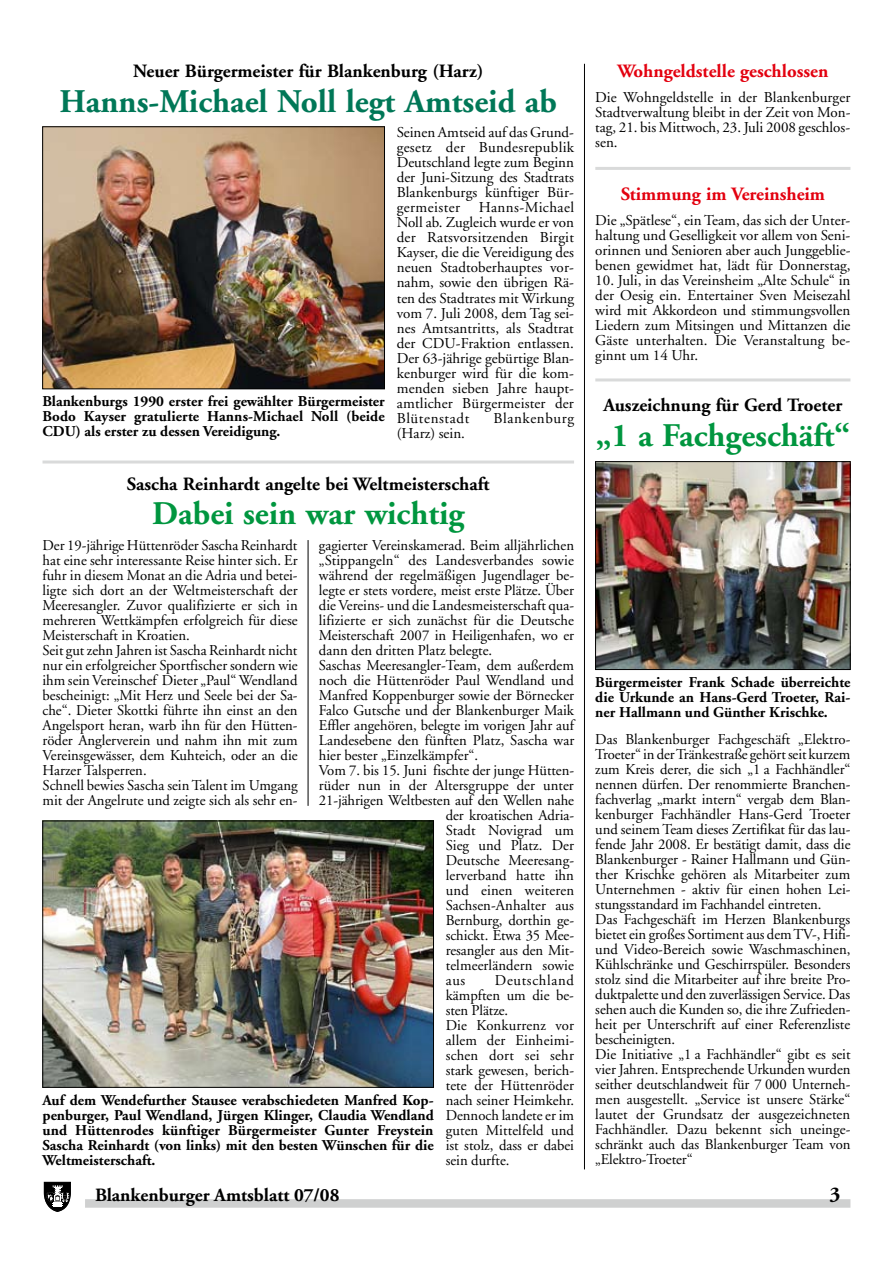
<style>
.page{position:relative;width:893px;height:1263px;background:#fff}
.page>*{position:absolute;margin:0;border:0;box-sizing:border-box;transform-origin:0 0}
.t1{font:700 33px "Adobe Garamond";color:#00963f}
.t2{font:700 33px "Adobe Garamond";color:#007757}
.t3{font:700 21px "Adobe Garamond";color:#000}
.t4{font:700 18.75px "Adobe Garamond";color:#000}
.t5{font:700 18.75px "Adobe Garamond";color:#e3000f}
.t6{font:15px/15px "Adobe Garamond";color:#000;text-align:justify}
.t7{font:700 15px/15px "Adobe Garamond";color:#000;text-align:justify}
.t8{font:15px "Adobe Garamond";letter-spacing:.04em;color:#000}
</style>
<div class="page">
<svg style="left:43px;top:1182px;width:28px;height:30px"></svg>
<svg style="left:44px;top:1182px;width:26px;height:29px"></svg>
<div style="left:85px;top:1199px;width:765px;height:9px;background:#cfd0d0"></div>
<hr style="left:595px;top:167px;width:255px;height:3px;background:#d9dada">
<img style="left:45px;top:823px;width:387px;height:262px">
<div style="left:43px;top:821px;width:391px;height:266px;border:1px solid #000"></div>
<hr style="left:584px;top:64px;width:1px;height:1105px;background:#000">
<hr style="left:308px;top:540px;width:1px;height:266px;background:#000">
<img style="left:44px;top:128px;width:339px;height:259px">
<div style="left:42px;top:126px;width:343px;height:263px;border:1px solid #000"></div>
<hr style="left:43px;top:460px;width:531px;height:3px;background:#d9dada">
<hr style="left:595px;top:378px;width:255px;height:3px;background:#d9dada">
<img style="left:597px;top:463px;width:251px;height:205px">
<div style="left:595px;top:461px;width:255px;height:209px;border:1px solid #000"></div>
<p class="t4" style="left:133px;top:61px;width:352px">Neuer Bürgermeister für Blankenburg (Harz)</p>
<h1 class="t2" style="left:60px;top:84px;width:499px">Hanns-Michael Noll legt Amtseid ab</h1>
<p class="t6" style="left:397px;top:126px;width:179px">Seinen Amtseid auf das Grund&shy;gesetz der Bundesrepublik Deutschland legte zum Beginn der Juni-Sitzung des Stadtrats Blankenburgs künftiger Bür&shy;germeister Hanns-Michael Noll ab. Zugleich wurde er von der Ratsvorsitzenden Birgit Kayser, die die Vereidigung des neuen Stadtoberhauptes vor&shy;nahm, sowie den übrigen Rä&shy;ten des Stadtrates mit Wirkung vom 7. Juli 2008, dem Tag sei&shy;nes Amtsantritts, als Stadtrat der CDU-Fraktion entlassen.<br>Der 63-jährige gebürtige Blan&shy;kenburger wird für die kom&shy;menden sieben Jahre haupt&shy;amtlicher Bürgermeister der Blütenstadt</p>
<p class="t7" style="left:43px;top:394px;width:344px">Blankenburgs 1990 erster frei gewählter Bürgermeister Bodo Kayser gratulierte Hanns-Michael Noll (beide CDU) als erster zu dessen Vereidigung.</p>
<p class="t8" style="left:494px;top:410px;width:82px">Blankenburg</p>
<p class="t6" style="left:397px;top:426px;width:70px">(Harz) sein.</p>
<p class="t4" style="left:127px;top:474px;width:364px">Sascha Reinhardt angelte bei Weltmeisterschaft</p>
<h1 class="t1" style="left:152px;top:496px;width:314px">Dabei sein war wichtig</h1>
<p class="t6" style="left:43px;top:538px;width:257px;text-align:left">Der 19-jährige Hüttenröder Sascha Reinhardt hat eine sehr interessante Reise hinter sich. Er fuhr in diesem Monat an die Adria und betei&shy;ligte sich dort an der Weltmeisterschaft der Meeresangler. Zuvor qualifizierte er sich in mehreren Wettkämpfen erfolgreich für diese Meisterschaft in Kroatien.<br>Seit gut zehn Jahren ist Sascha Reinhardt nicht nur ein erfolgreicher Sportfischer sondern wie ihm sein Vereinschef Dieter „Paul“ Wendland bescheinigt: „Mit Herz und Seele bei der Sa&shy;che“. Dieter Skottki führte ihn einst an den Angelsport heran, warb ihn für den Hütten&shy;röder Anglerverein und nahm ihn mit zum Vereinsgewässer, dem Kuhteich, oder an die Harzer Talsperren.<br>Schnell bewies Sascha sein Talent im Umgang mit der Angelrute und zeigte sich als sehr en-</p>
<p class="t6" style="left:319px;top:538px;width:257px">gagierter Vereinskamerad. Beim alljährlichen</p>
<p class="t6" style="left:319px;top:553px;width:256px">„Stippangeln“ des Landesverbandes sowie</p>
<p class="t6" style="left:319px;top:568px;width:257px">während der regelmäßigen Jugendlager be-</p>
<p class="t6" style="left:319px;top:583px;width:257px">legte er stets vordere, meist erste Plätze. Über</p>
<p class="t6" style="left:319px;top:598px;width:257px">die Vereins- und die Landesmeisterschaft qua-</p>
<p class="t6" style="left:319px;top:613px;width:256px">lifizierte er sich zunächst für die Deutsche</p>
<p class="t6" style="left:319px;top:628px;width:257px">Meisterschaft 2007 in Heiligenhafen, wo er</p>
<p class="t6" style="left:319px;top:643px;width:175px">dann den dritten Platz belegte.</p>
<p class="t6" style="left:319px;top:658px;width:257px">Saschas Meeresangler-Team, dem außerdem</p>
<p class="t6" style="left:319px;top:673px;width:256px">noch die Hüttenröder Paul Wendland und</p>
<p class="t6" style="left:319px;top:688px;width:257px">Manfred Koppenburger sowie der Börnecker</p>
<p class="t6" style="left:319px;top:703px;width:257px">Falco Gutsche und der Blankenburger Maik</p>
<p class="t6" style="left:319px;top:718px;width:257px">Effler angehören, belegte im vorigen Jahr auf</p>
<p class="t6" style="left:319px;top:733px;width:257px">Landesebene den fünften Platz, Sascha war</p>
<p class="t6" style="left:319px;top:748px;width:161px">hier bester „Einzelkämpfer“.</p>
<p class="t6" style="left:319px;top:763px;width:257px">Vom 7. bis 15. Juni fischte der junge Hütten-</p>
<p class="t6" style="left:319px;top:778px;width:256px">rüder nun in der Altersgruppe der unter</p>
<p class="t6" style="left:319px;top:793px;width:257px">21-jährigen Weltbesten auf den Wellen nahe</p>
<p class="t6" style="left:446px;top:808px;width:130px">der kroatischen Adria-</p>
<p class="t6" style="left:446px;top:823px;width:130px">Stadt Novigrad um</p>
<p class="t6" style="left:446px;top:838px;width:130px">Sieg und Platz. Der</p>
<p class="t6" style="left:446px;top:853px;width:130px">Deutsche Meeresang-</p>
<p class="t6" style="left:446px;top:868px;width:130px">lerverband hatte ihn</p>
<p class="t6" style="left:446px;top:883px;width:130px">und einen weiteren</p>
<p class="t6" style="left:446px;top:898px;width:130px">Sachsen-Anhalter aus</p>
<p class="t6" style="left:446px;top:913px;width:130px">Bernburg, dorthin ge-</p>
<p class="t6" style="left:446px;top:928px;width:130px">schickt. Etwa 35 Mee-</p>
<p class="t6" style="left:446px;top:943px;width:130px">resangler aus den Mit-</p>
<p class="t6" style="left:446px;top:958px;width:130px">telmeerländern sowie</p>
<p class="t6" style="left:446px;top:973px;width:21px">aus</p>
<p class="t6" style="left:446px;top:973px;width:130px;text-align:left;text-indent:49px">Deutschland kämpften um die be&shy;sten Plätze.<br>Die Konkurrenz vor allem der Einheimi&shy;schen dort sei sehr stark gewesen, berich&shy;tete der Hüttenröder nach seiner Heimkehr.<br>Dennoch landete er im guten Mittelfeld und ist stolz, dass er dabei sein durfte.</p>
<p class="t7" style="left:43px;top:1093px;width:393px">Auf dem Wendefurther Stausee verabschiedeten Manfred Kop&shy;penburger, Paul Wendland, Jürgen Klinger, Claudia Wendland und Hüttenrodes künftiger Bürgermeister Gunter Freystein Sascha Reinhardt (von links) mit den besten Wünschen für die Weltmeisterschaft.</p>
<p class="t5" style="left:617px;top:61px;width:212px">Wohngeldstelle geschlossen</p>
<p class="t6" style="left:595px;top:91px;width:257px">Die Wohngeldstelle in der Blankenburger Stadtverwaltung bleibt in der Zeit von Mon&shy;tag, 21. bis Mittwoch, 23. Juli 2008 geschlos&shy;sen.</p>
<p class="t5" style="left:621px;top:184px;width:206px">Stimmung im Vereinsheim</p>
<p class="t6" style="left:595px;top:213px;width:257px">Die „Spätlese“, ein Team, das sich der Unter&shy;haltung und Geselligkeit vor allem von Seni&shy;orinnen und Senioren aber auch Junggeblie&shy;benen gewidmet hat, lädt für Donnerstag,</p>
<p class="t6" style="left:595px;top:273px;width:257px">10. Juli, in das Vereinsheim „Alte Schule“ in der Oesig ein. Entertainer Sven Meisezahl wird mit Akkordeon und stimmungsvollen Liedern zum Mitsingen und Mittanzen die Gäste unterhalten. Die Veranstaltung be&shy;ginnt um 14 Uhr.</p>
<p class="t4" style="left:603px;top:395px;width:240px">Auszeichnung für Gerd Troeter</p>
<h1 class="t1" style="left:596px;top:417px;width:256px">„1 a Fachgeschäft“</h1>
<p class="t7" style="left:595px;top:675px;width:257px">Bürgermeister Frank Schade überreichte die Urkunde an Hans-Gerd Troeter, Rai&shy;ner Hallmann und Günther Krischke.</p>
<p class="t6" style="left:595px;top:732px;width:257px;text-align:left">Das Blankenburger Fachgeschäft „Elektro-Troeter“ in der Tränkestraße gehört seit kurzem zum Kreis derer, die sich „1 a Fachhändler“ nennen dürfen. Der renommierte Branchen&shy;fachverlag „markt intern“ vergab dem Blan&shy;kenburger Fachhändler Hans-Gerd Troeter und seinem Team dieses Zertifikat für das lau&shy;fende Jahr 2008. Er bestätigt damit, dass die Blankenburger - Rainer Hallmann und Gün&shy;ther Krischke gehören als Mitarbeiter zum Unternehmen - aktiv für einen hohen Lei&shy;stungsstandard im Fachhandel eintreten.<br>Das Fachgeschäft im Herzen Blankenburgs bietet ein großes Sortiment aus dem TV-, Hifi&shy;und Video-Bereich sowie Waschmaschinen, Kühlschränke und Geschirrspüler. Besonders stolz sind die Mitarbeiter auf ihre breite Pro&shy;duktpalette und den zuverlässigen Service. Das sehen auch die Kunden so, die ihre Zufrieden&shy;heit per Unterschrift auf einer Referenzliste bescheinigten.<br>Die Initiative „1 a Fachhändler“ gibt es seit vier Jahren. Entsprechende Urkunden wurden seither deutschlandweit für 7 000 Unterneh&shy;men ausgestellt. „Service ist unsere Stärke“ lautet der Grundsatz der ausgezeichneten Fachhändler. Dazu bekennt sich uneinge&shy;schränkt auch das Blankenburger Team von „Elektro-Troeter“</p>
<p class="t4" style="left:95px;top:1185px;width:246px">Blankenburger Amtsblatt 07/08</p>
<h2 class="t3" style="left:829px;top:1183px;width:12px">3</h2>
</div>
